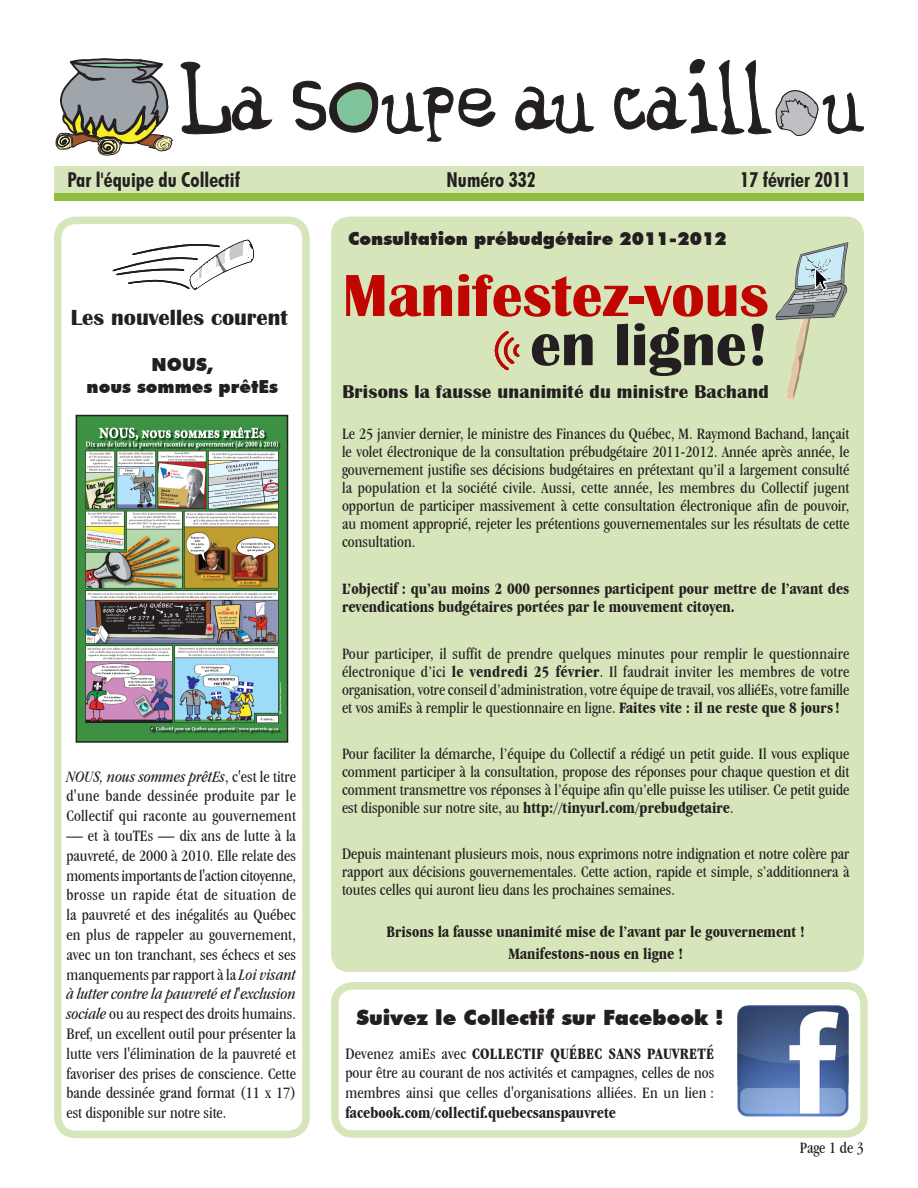
<style>
.page{position:relative;width:918px;height:1188px;background:#fff}
.page>*{position:absolute;margin:0;border:0;box-sizing:border-box;transform-origin:0 0}
.t1{font:700 61.5px "Britannic";color:#bf0600}
.t2{font:700 61.5px "Britannic";color:#231f20}
.t3{font:700 22.5px "Britannic";color:#231f20}
.Surtitre{font:900 21px "Futura BT";color:#231f20}
.t4{font:700 condensed 20.55px "Futura BT";color:#231f20}
.t5{font:700 19.05px "Britannic";letter-spacing:.01em;color:#231f20}
.Surtitre-2{font:900 18px "Futura BT";color:#231f20}
.Texte_normal{font:condensed 16.5px/19.8px "Garamond IT Cby BT";color:#231f20;text-align:justify}
.Texte_normal-2{font:700 condensed 16.5px/18px "Garamond IT Cby BT";color:#231f20}
.s1{font-style:italic}
.s2{font-weight:700}
</style>
<div class="page">
<div style="left:54px;top:217px;width:256px;height:921px;border:8px solid #d7e5ba;border-radius:18px"></div>
<div style="left:331px;top:217px;width:533px;height:755px;background:#d7e5ba;border-radius:18px"></div>
<div style="left:54px;top:167px;width:810px;height:28px;background:#d7e5ba"></div>
<svg style="left:55px;top:58px;width:118px;height:98px"></svg>
<svg style="left:181px;top:61px;width:91px;height:74px"></svg>
<svg style="left:293px;top:80px;width:203px;height:62px"></svg>
<svg style="left:515px;top:86px;width:79px;height:48px"></svg>
<svg style="left:614px;top:59px;width:250px;height:77px"></svg>
<div style="left:54px;top:194px;width:810px;height:7px;background:#90bf3e"></div>
<svg style="left:112px;top:239px;width:142px;height:51px"></svg>
<hr style="left:71px;top:332px;width:217px;height:1px;background:#8fbf40">
<img style="left:79px;top:418px;width:206px;height:322px">
<div style="left:76px;top:415px;width:212px;height:328px;border:2px solid #231f20"></div>
<div style="left:331px;top:982px;width:537px;height:156px;border:8px solid #d7e5ba;border-radius:18px"></div>
<img style="left:737px;top:1005px;width:112px;height:112px">
<svg style="left:495px;top:331px;width:25px;height:40px"></svg>
<svg style="left:776px;top:242px;width:72px;height:158px"></svg>
<p class="t4" style="left:68px;top:167px;width:174px">Par l'équipe du Collectif</p>
<p class="t4" style="left:447px;top:167px;width:91px">Numéro 332</p>
<p class="t4" style="left:740px;top:167px;width:112px">17 février 2011</p>
<p class="t3" style="left:71px;top:305px;width:218px">Les nouvelles courent</p>
<p class="Surtitre-2" style="left:152px;top:353px;width:63px">NOUS,</p>
<p class="Surtitre-2" style="left:87px;top:376px;width:193px">nous sommes prêtEs</p>
<p class="Texte_normal" style="left:66px;top:766px;width:231px"><span class="s1">NOUS, nous sommes prêtEs</span>, c'est le titre d'une bande dessinée produite par le Collectif qui raconte au gouvernement</p>
<p class="Texte_normal" style="left:66px;top:826px;width:231px">— et à touTEs — dix ans de lutte à la pauvreté, de 2000 à 2010. Elle relate des momentsimportants del'action citoyenne, brosse un rapide état de situation de la pauvreté et des inégalités au Québec en plus de rappeler au gouvernement, avec un ton tranchant, ses échecs et ses manquements par rapport à la <span class="s1">Loi visant à lutter contre la pauvreté et l'exclusion sociale</span> ou au respect des droits humains.<br>Bref, un excellent outil pour présenter la lutte vers l'élimination de la pauvreté et favoriser des prises de conscience. Cette bande dessinée grand format (11 x 17) est disponible sur notre site.</p>
<p class="Surtitre-2" style="left:348px;top:228px;width:380px">Consultation prébudgétaire 2011-2012</p>
<p class="t1" style="left:343px;top:261px;width:427px">Manifestez-vous</p>
<p class="t2" style="left:530px;top:310px;width:240px">en ligne!</p>
<p class="t5" style="left:342px;top:381px;width:428px">Brisons la fausse unanimité du ministre Bachand</p>
<p class="Texte_normal" style="left:342px;top:425px;width:509px;line-height:18px">Le 25 janvier dernier, le ministre des Finances du Québec, M. Raymond Bachand, lançait le volet électronique de la consultation prébudgétaire 2011-2012. Année après année, le gouvernement justifie ses décisions budgétaires en prétextant qu’il a largement consulté la population et la société civile. Aussi, cette année, les membres du Collectif jugent opportun de participer massivement à cette consultation électronique afin de pouvoir, au moment approprié, rejeter les prétentions gouvernementales sur les résultats de cette consultation.</p>
<p class="Texte_normal-2" style="left:342px;top:579px;width:509px">L’objectif : qu’au moins 2 000 personnes participent pour mettre de l’avant des revendications budgétaires portées par le mouvement citoyen.</p>
<p class="Texte_normal" style="left:342px;top:644px;width:509px;line-height:18px">Pour participer, il suffit de prendre quelques minutes pour remplir le questionnaire électronique d’ici <span class="s2">le vendredi 25 février</span>. Il faudrait inviter les membres de votre organisation, votre conseil d’administration, votre équipe de travail, vos alliéEs, votre famille et vos amiEs à remplir le questionnaire en ligne. <span class="s2">Faites vite : il ne reste que 8 jours!</span></p>
<p class="Texte_normal" style="left:342px;top:745px;width:509px;line-height:18px">Pour faciliter la démarche, l’équipe du Collectif a rédigé un petit guide. Il vous explique comment participer à la consultation, propose des réponses pour chaque question et dit comment transmettre vos réponses à l’équipe afin qu’elle puisse les utiliser. Ce petit guide est disponible sur notre site, au <span class="s2">http://tinyurl.com/prebudgetaire</span>.</p>
<p class="Texte_normal" style="left:342px;top:844px;width:509px;line-height:18px">Depuis maintenant plusieurs mois, nous exprimons notre indignation et notre colère par rapport aux décisions gouvernementales. Cette action, rapide et simple, s’additionnera à toutes celles qui auront lieu dans les prochaines semaines.</p>
<p class="Texte_normal-2" style="left:387px;top:922px;width:420px">Brisons la fausse unanimité mise de l’avant par le gouvernement !</p>
<p class="Texte_normal-2" style="left:508px;top:944px;width:176px">Manifestons-nous en ligne !</p>
<p class="Surtitre" style="left:356px;top:1005px;width:369px">Suivez le Collectif sur Facebook !</p>
<p class="Texte_normal" style="left:345px;top:1043px;width:370px">Devenez amiEs avec <span class="s2">Collectif Québec Sans Pauvreté </span>pour être au courant de nos activités et campagnes, celles de nos membres ainsi que celles d'organisations alliées. En un lien : <span class="s2">facebook.com/collectif.quebecsanspauvrete</span></p>
<p class="Texte_normal" style="left:800px;top:1138px;width:66px">Page 1 de 3</p>
</div>
